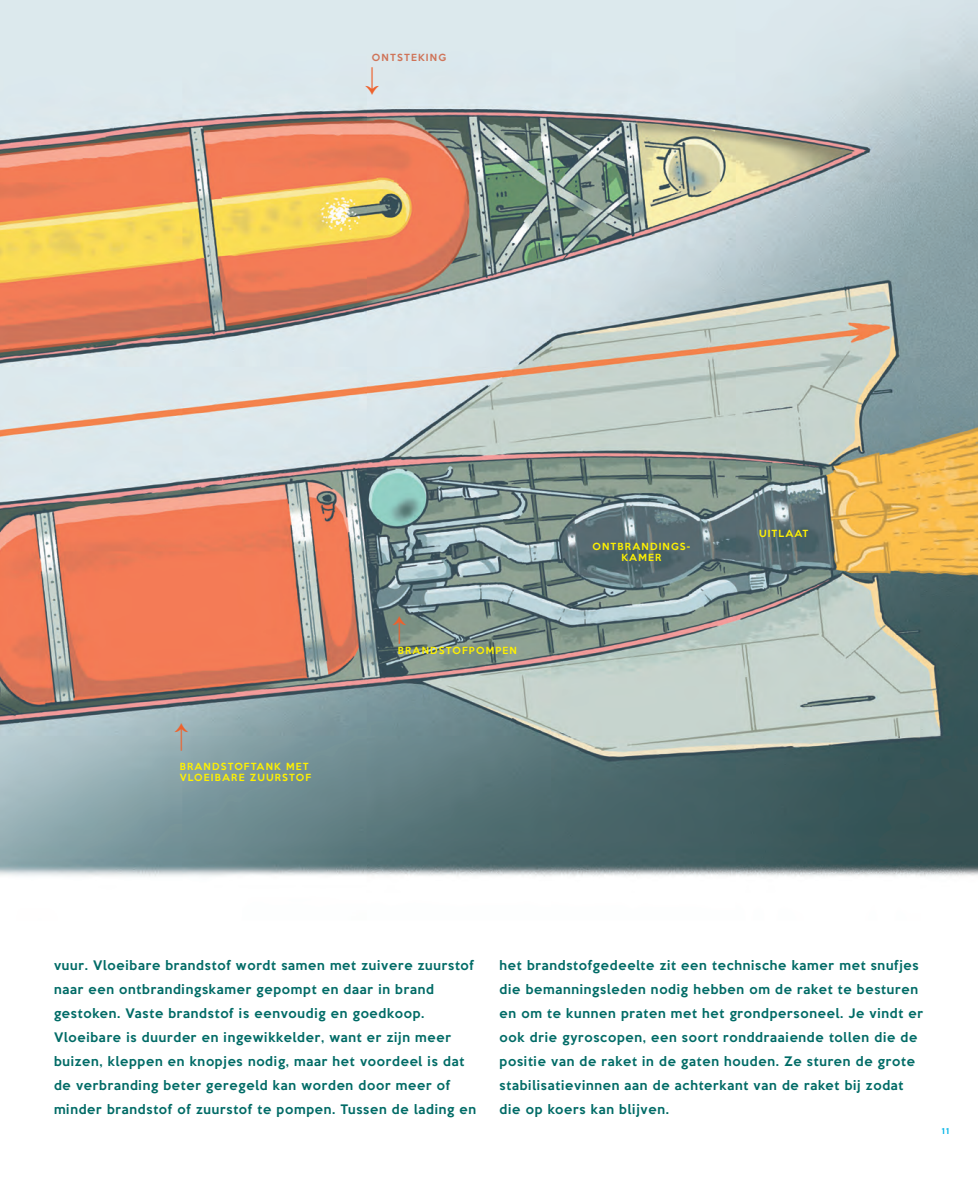
<style>
.page{position:relative;width:978px;height:1191px;background:#fff}
.page>*{position:absolute;margin:0;border:0;box-sizing:border-box;transform-origin:0 0}
.t1{font:500 12px/24px "Keep Calm";letter-spacing:.06em;color:#006b66}
.t2{font:500 9px/10.8px "Keep Calm";letter-spacing:.13em;color:#fff101;text-align:center}
.t3{font:500 9px "Keep Calm";letter-spacing:.13em;color:#cf7459}
.t4{font:500 7.5px "Keep Calm";color:#00b4e7}
</style>
<div class="page">
<img style="left:0;top:0;width:978px;height:877px">
<svg style="left:366px;top:67px;width:13px;height:28px"></svg>
<svg style="left:392px;top:616px;width:14px;height:28px"></svg>
<svg style="left:174px;top:723px;width:14px;height:27px"></svg>
<p class="t3" style="left:372px;top:50px;width:76px">ONTSTEKING</p>
<p class="t2" style="left:180px;top:760px;width:133px;text-align:left">BRANDSTOFTANK MET<br>VLOEIBARE ZUURSTOF</p>
<p class="t2" style="left:398px;top:644px;width:120px">BRANDSTOFPOMPEN</p>
<p class="t2" style="left:592px;top:540px;width:99px">ONTBRANDINGS-<br>KAMER</p>
<p class="t2" style="left:759px;top:527px;width:51px">UITLAAT</p>
<p class="t1" style="left:54px;top:952px;width:424px">vuur. Vloeibare brandstof wordt samen met zuivere zuurstof naar een ontbrandingskamer gepompt en daar in brand gestoken. Vaste brandstof is eenvoudig en goedkoop.<br>Vloeibare is duurder en ingewikkelder, want er zijn meer buizen, kleppen en knopjes nodig, maar het voordeel is dat de verbranding beter geregeld kan worden door meer of minder brandstof of zuurstof te pompen. Tussen de lading en</p>
<p class="t1" style="left:500px;top:952px;width:425px">het brandstofgedeelte zit een technische kamer met snufjes die bemanningsleden nodig hebben om de raket te besturen en om te kunnen praten met het grondpersoneel. Je vindt er ook drie gyroscopen, een soort ronddraaiende tollen die de positie van de raket in de gaten houden. Ze sturen de grote stabilisatievinnen aan de achterkant van de raket bij zodat die op koers kan blijven.</p>
<p class="t4" style="left:942px;top:1124px;width:9px">11</p>
</div>
